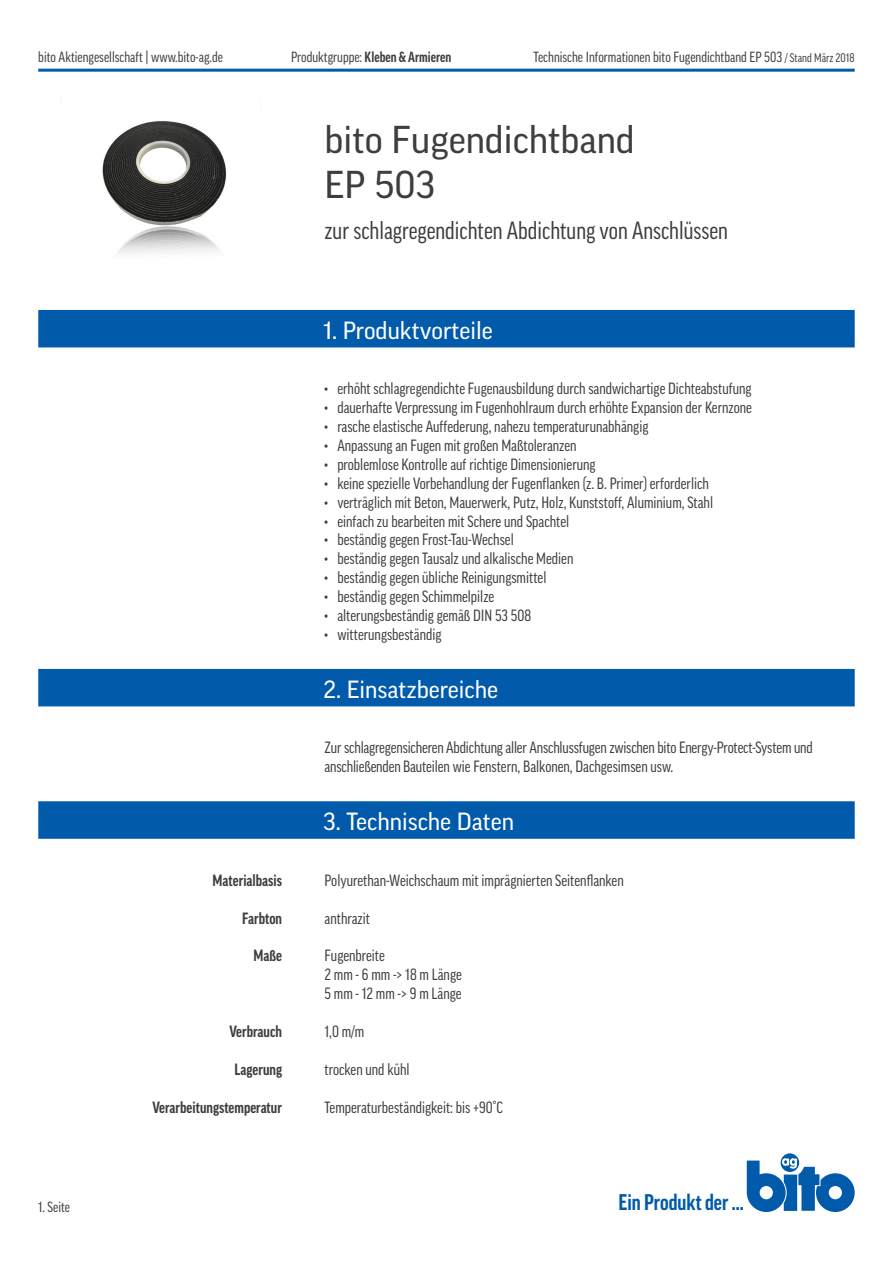
<style>
.page{position:relative;width:893px;height:1263px;background:#fff}
.page>*{position:absolute;margin:0;border:0;box-sizing:border-box;transform-origin:0 0}
.Headline{font:37.5px/45px "Good Pro";color:#3e3e3f}
.blauer_Balken{font:24px "Good Pro";color:#fff}
.Subline{font:condensed 24px "Good Pro";color:#3e3e3f}
.t1{font:700 condensed 21.9px "Good Pro";color:#015aaa}
.Inhalt{font:condensed 15.75px/18.9px "Good Pro";color:#3e3e3f}
.Inhalt-2{font:700 condensed 15.75px "Good Pro";color:#3e3e3f}
.Auflistung{font:700 condensed 15.75px "Good Pro";color:#3e3e3f}
.t2{font:condensed 14.25px "Good Pro";color:#3e3e3f}
.t3{font:700 condensed 14.25px "Good Pro";color:#3e3e3f}
.s1{font-weight:400}
.s2{font-size:12px}
</style>
<div class="page">
<hr style="left:38px;top:69px;width:817px;height:3px;background:#015aaa">
<svg style="left:781px;top:1153px;width:18px;height:19px"></svg>
<svg style="left:747px;top:1158px;width:108px;height:54px"></svg>
<img style="left:102px;top:121px;width:125px;height:133px">
<div style="left:38px;top:669px;width:817px;height:37px;background:#015aaa"></div>
<div style="left:38px;top:801px;width:817px;height:38px;background:#015aaa"></div>
<div style="left:38px;top:310px;width:817px;height:37px;background:#015aaa"></div>
<p class="t2" style="left:38px;top:49px;width:186px">bito Aktiengesellschaft | www.bito-ag.de</p>
<p class="t3" style="left:291px;top:49px;width:162px"><span class="s1">Produktgruppe:</span> Kleben &amp; Armieren</p>
<p class="t2" style="left:534px;top:49px;width:323px">Technische Informationen bito Fugendichtband EP 503 <span class="s2">/ Stand März 2018</span></p>
<p class="Headline" style="left:325px;top:117px;width:312px">bito Fugendichtband<br>EP 503</p>
<p class="Subline" style="left:325px;top:217px;width:405px">zur schlagregendichten Abdichtung von Anschlüssen</p>
<p class="blauer_Balken" style="left:323px;top:317px;width:171px">1. Produktvorteile</p>
<p class="Inhalt" style="left:325px;top:379px;width:429px">• erhöht schlagregendichte Fugenausbildung durch sandwichartige Dichteabstufung</p>
<p class="Inhalt" style="left:325px;top:398px;width:429px">• dauerhafte Verpressung im Fugenhohlraum durch erhöhte Expansion der Kernzone</p>
<p class="Inhalt" style="left:325px;top:417px;width:325px">• rasche elastische Auffederung, nahezu temperaturunabhängig</p>
<p class="Inhalt" style="left:325px;top:436px;width:253px">• Anpassung an Fugen mit großen Maßtoleranzen</p>
<p class="Inhalt" style="left:325px;top:455px;width:273px">• problemlose Kontrolle auf richtige Dimensionierung</p>
<p class="Inhalt" style="left:325px;top:474px;width:386px">• keine spezielle Vorbehandlung der Fugenflanken (z. B. Primer) erforderlich</p>
<p class="Inhalt" style="left:325px;top:493px;width:390px">• verträglich mit Beton, Mauerwerk, Putz, Holz, Kunststoff, Aluminium, Stahl</p>
<p class="Inhalt" style="left:325px;top:511px;width:246px">• einfach zu bearbeiten mit Schere und Spachtel</p>
<p class="Inhalt" style="left:325px;top:530px;width:191px">• beständig gegen Frost-Tau-Wechsel</p>
<p class="Inhalt" style="left:325px;top:549px;width:250px">• beständig gegen Tausalz und alkalische Medien</p>
<p class="Inhalt" style="left:325px;top:568px;width:223px">• beständig gegen übliche Reinigungsmittel</p>
<p class="Inhalt" style="left:325px;top:587px;width:171px">• beständig gegen Schimmelpilze</p>
<p class="Inhalt" style="left:325px;top:606px;width:208px">• alterungsbeständig gemäß DIN 53 508</p>
<p class="Inhalt" style="left:325px;top:625px;width:118px">• witterungsbeständig</p>
<p class="blauer_Balken" style="left:323px;top:676px;width:176px">2. Einsatzbereiche</p>
<p class="Inhalt" style="left:325px;top:738px;width:490px">Zur schlagregensicheren Abdichtung aller Anschlussfugen zwischen bito Energy-Protect-System und anschließenden Bauteilen wie Fenstern, Balkonen, Dachgesimsen usw.</p>
<p class="Auflistung" style="left:213px;top:871px;width:71px">Materialbasis</p>
<p class="Auflistung" style="left:242px;top:909px;width:41px">Farbton</p>
<p class="Auflistung" style="left:254px;top:947px;width:30px">Maße</p>
<p class="Inhalt-2" style="left:230px;top:1022px;width:54px">Verbrauch</p>
<p class="Inhalt-2" style="left:235px;top:1060px;width:49px">Lagerung</p>
<p class="Inhalt-2" style="left:153px;top:1098px;width:131px">Verarbeitungstemperatur</p>
<p class="blauer_Balken" style="left:323px;top:808px;width:192px">3. Technische Daten</p>
<p class="Inhalt" style="left:325px;top:871px;width:301px">Polyurethan-Weichschaum mit imprägnierten Seitenflanken</p>
<p class="Inhalt" style="left:325px;top:908px;width:47px">anthrazit</p>
<p class="Inhalt" style="left:325px;top:946px;width:62px">Fugenbreite</p>
<p class="Inhalt" style="left:325px;top:965px;width:139px">2 mm - 6 mm -&gt; 18 m Länge</p>
<p class="Inhalt" style="left:325px;top:984px;width:139px">5 mm - 12 mm -&gt; 9 m Länge</p>
<p class="Inhalt" style="left:325px;top:1022px;width:41px">1,0 m/m</p>
<p class="Inhalt" style="left:325px;top:1060px;width:87px">trocken und kühl</p>
<p class="Inhalt" style="left:325px;top:1097px;width:180px">Temperaturbeständigkeit: bis +90°C</p>
<p class="t2" style="left:38px;top:1199px;width:33px">1. Seite</p>
<h3 class="t1" style="left:618px;top:1190px;width:127px">Ein Produkt der ...</h3>
</div>
